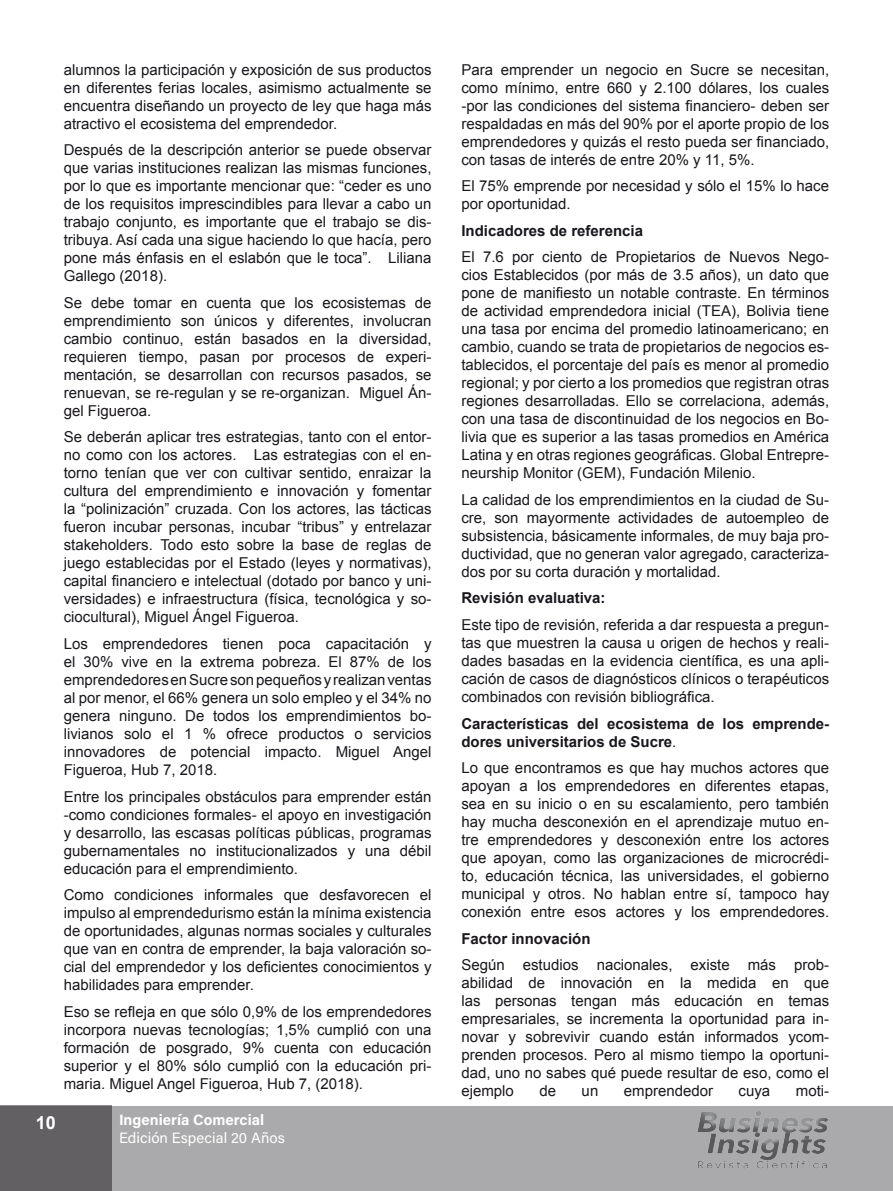
<style>
.page{position:relative;width:893px;height:1191px;background:#fff}
.page>*{position:absolute;margin:0;border:0;box-sizing:border-box;transform-origin:0 0}
.t1{font:700 18px "Arial";color:#fff}
.Normal__Web{font:15px/18px "Arial";color:#1a171c;text-align:justify}
.Normal__Web-2{font:700 15px/18px "Arial";color:#1a171c}
.t2{font:15px/18px "Acumin Variable Concept";letter-spacing:.035em;color:#fff}
.s1{font-weight:400}
</style>
<div class="page">
<div style="left:0;top:1106px;width:893px;height:85px;background:#aaa9ab"></div>
<div style="left:0;top:1106px;width:111px;height:85px;background:#626063"></div>
<img style="left:697px;top:1111px;width:131px;height:57px">
<p class="Normal__Web" style="left:64px;top:61px;width:369px">alumnos la participación y exposición de sus productos en diferentes ferias locales, asimismo actualmente se encuentra diseñando un proyecto de ley que haga más atractivo el ecosistema del emprendedor.</p>
<p class="Normal__Web" style="left:64px;top:141px;width:369px">Después de la descripción anterior se puede observar que varias instituciones realizan las mismas funciones, por lo que es importante mencionar que: “ceder es uno de los requisitos imprescindibles para llevar a cabo un trabajo conjunto, es importante que el trabajo se dis&shy;tribuya. Así cada una sigue haciendo lo que hacía, pero pone más énfasis en el eslabón que le toca”. Liliana Gallego (2018).</p>
<p class="Normal__Web" style="left:64px;top:294px;width:369px">Se debe tomar en cuenta que los ecosistemas de emprendimiento son únicos y diferentes, involucran cambio continuo, están basados en la diversidad, requieren tiempo, pasan por procesos de experi&shy;mentación, se desarrollan con recursos pasados, se renuevan, se re-regulan y se re-organizan. Miguel Án&shy;gel Figueroa.</p>
<p class="Normal__Web" style="left:64px;top:428px;width:369px">Se deberán aplicar tres estrategias, tanto con el entor&shy;no como con los actores. Las estrategias con el en&shy;torno tenían que ver con cultivar sentido, enraizar la cultura del emprendimiento e innovación y fomentar la “polinización” cruzada. Con los actores, las tácticas fueron incubar personas, incubar “tribus” y entrelazar stakeholders. Todo esto sobre la base de reglas de juego establecidas por el Estado (leyes y normativas), capital financiero e intelectual (dotado por banco y uni&shy;versidades) e infraestructura (física, tecnológica y so&shy;ciocultural), Miguel Ángel Figueroa.</p>
<p class="Normal__Web" style="left:64px;top:635px;width:369px">Los emprendedores tienen poca capacitación y el 30% vive en la extrema pobreza. El 87% de los emprendedores en Sucre son pequeños y realizan ventas al por menor, el 66% genera un solo empleo y el 34% no genera ninguno. De todos los emprendimientos bo&shy;livianos solo el 1 % ofrece productos o servicios innovadores de potencial impacto. Miguel Angel Figueroa, Hub 7, 2018.</p>
<p class="Normal__Web" style="left:64px;top:787px;width:369px">Entre los principales obstáculos para emprender están -como condiciones formales- el apoyo en investigación y desarrollo, las escasas políticas públicas, programas gubernamentales no institucionalizados y una débil educación para el emprendimiento.</p>
<p class="Normal__Web" style="left:64px;top:886px;width:369px">Como condiciones informales que desfavorecen el impulso al emprendedurismo están la mínima existencia de oportunidades, algunas normas sociales y culturales que van en contra de emprender, la baja valoración so&shy;cial del emprendedor y los deficientes conocimientos y habilidades para emprender.</p>
<p class="Normal__Web" style="left:64px;top:1002px;width:369px">Eso se refleja en que sólo 0,9% de los emprendedores incorpora nuevas tecnologías; 1,5% cumplió con una formación de posgrado, 9% cuenta con educación superior y el 80% sólo cumplió con la educación pri&shy;maria. Miguel Angel Figueroa, Hub 7, (2018).</p>
<p class="t1" style="left:36px;top:1111px;width:22px">10</p>
<p class="t2" style="left:119px;top:1110px;width:167px">Ingeniería Comercial<br>Edición Especial 20 Años</p>
<p class="Normal__Web" style="left:461px;top:61px;width:369px">Para emprender un negocio en Sucre se necesitan, como mínimo, entre 660 y 2.100 dólares, los cuales -por las condiciones del sistema financiero- deben ser respaldadas en más del 90% por el aporte propio de los emprendedores y quizás el resto pueda ser financiado, con tasas de interés de entre 20% y 11, 5%.</p>
<p class="Normal__Web" style="left:461px;top:177px;width:369px">El 75% emprende por necesidad y sólo el 15% lo hace por oportunidad.</p>
<p class="Normal__Web-2" style="left:461px;top:222px;width:183px">Indicadores de referencia</p>
<p class="Normal__Web" style="left:461px;top:248px;width:369px">El 7.6 por ciento de Propietarios de Nuevos Nego&shy;cios Establecidos (por más de 3.5 años), un dato que pone de manifiesto un notable contraste. En términos de actividad emprendedora inicial (TEA), Bolivia tiene una tasa por encima del promedio latinoamericano; en cambio, cuando se trata de propietarios de negocios es&shy;tablecidos, el porcentaje del país es menor al promedio regional; y por cierto a los promedios que registran otras regiones desarrolladas. Ello se correlaciona, además, con una tasa de discontinuidad de los negocios en Bo&shy;livia que es superior a las tasas promedios en América Latina y en otras regiones geográficas. Global Entrepre&shy;neurship Monitor (GEM), Fundación Milenio.</p>
<p class="Normal__Web" style="left:461px;top:491px;width:369px">La calidad de los emprendimientos en la ciudad de Su&shy;cre, son mayormente actividades de autoempleo de subsistencia, básicamente informales, de muy baja pro&shy;ductividad, que no generan valor agregado, caracteriza&shy;dos por su corta duración y mortalidad.</p>
<p class="Normal__Web-2" style="left:461px;top:589px;width:146px">Revisión evaluativa:</p>
<p class="Normal__Web" style="left:461px;top:616px;width:369px">Este tipo de revisión, referida a dar respuesta a pregun&shy;tas que muestren la causa u origen de hechos y reali&shy;dades basadas en la evidencia científica, es una apli&shy;cación de casos de diagnósticos clínicos o terapéuticos combinados con revisión bibliográfica.</p>
<p class="Normal__Web-2" style="left:461px;top:714px;width:369px">Características del ecosistema de los emprende&shy;dores universitarios de Sucre<span class="s1">.</span></p>
<p class="Normal__Web" style="left:461px;top:759px;width:369px">Lo que encontramos es que hay muchos actores que apoyan a los emprendedores en diferentes etapas, sea en su inicio o en su escalamiento, pero también hay mucha desconexión en el aprendizaje mutuo en&shy;tre emprendedores y desconexión entre los actores que apoyan, como las organizaciones de microcrédi&shy;to, educación técnica, las universidades, el gobierno municipal y otros. No hablan entre sí, tampoco hay conexión entre esos actores y los emprendedores.</p>
<p class="Normal__Web-2" style="left:461px;top:929px;width:131px">Factor innovación</p>
<p class="Normal__Web" style="left:461px;top:956px;width:369px">Según estudios nacionales, existe más prob&shy;abilidad de innovación en la medida en que las personas tengan más educación en temas empresariales, se incrementa la oportunidad para in&shy;novar y sobrevivir cuando están informados ycom&shy;prenden procesos. Pero al mismo tiempo la oportuni&shy;dad, uno no sabes qué puede resultar de eso, como el ejemplo</p>
<p class="Normal__Web" style="left:539px;top:1082px;width:18px">de</p>
<p class="Normal__Web" style="left:582px;top:1082px;width:18px">un</p>
<p class="Normal__Web" style="left:624px;top:1082px;width:91px">emprendedor</p>
<p class="Normal__Web" style="left:739px;top:1082px;width:33px">cuya</p>
<p class="Normal__Web" style="left:796px;top:1082px;width:35px">moti-</p>
</div>
